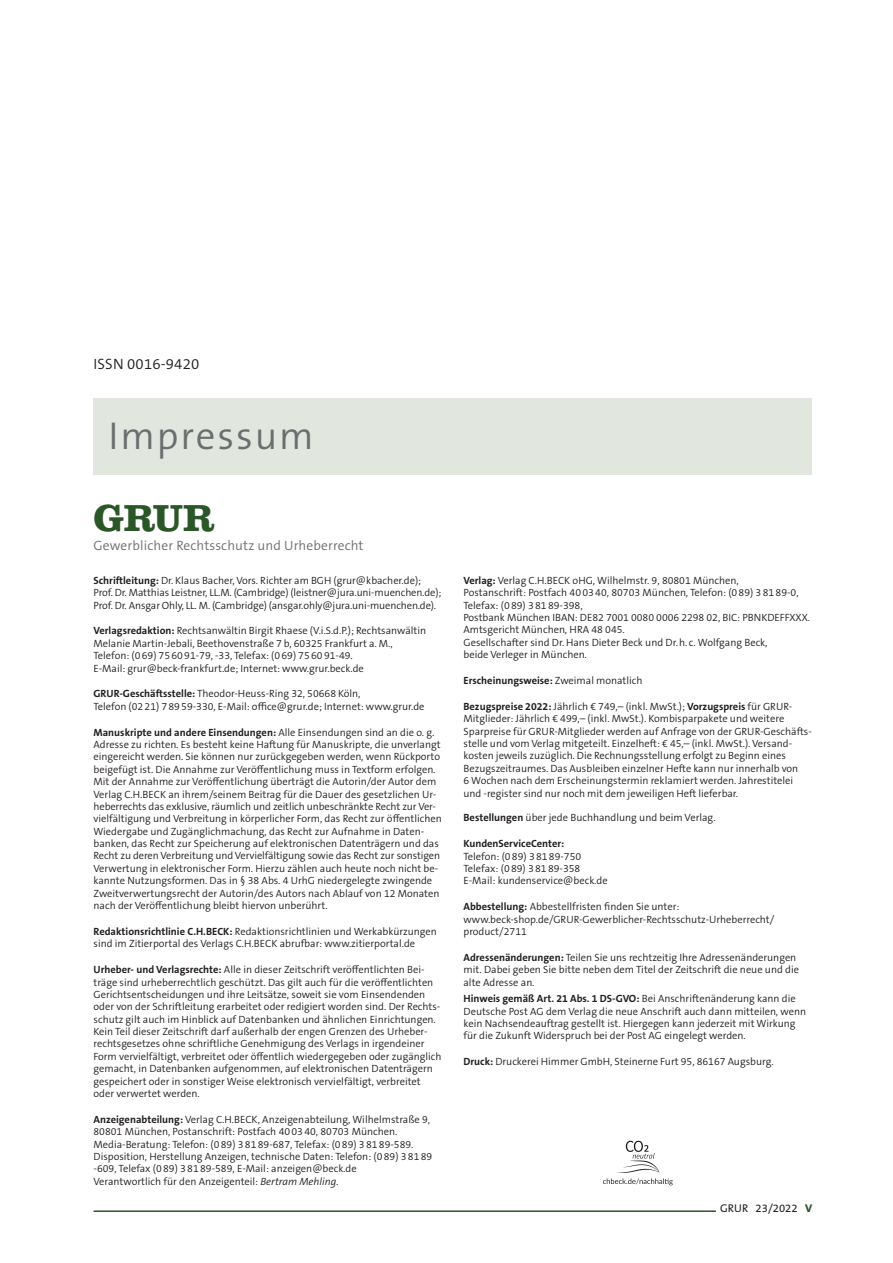
<style>
.page{position:relative;width:893px;height:1263px;background:#fff}
.page>*{position:absolute;margin:0;border:0;box-sizing:border-box;transform-origin:0 0}
.t1{font:300 39px "The Sans B W4";letter-spacing:.05em;color:#6c6d70}
.t2{font:700 39px "Clarendon LT Std";color:#2a5628}
.t3{font:300 15px "The Sans B W4";letter-spacing:.01em;color:#231f20}
.t4{font:300 13.5px "The Sans B W4";letter-spacing:.01em;color:#6c6d70}
.t5{font:11.25px "The Sans B W5 Plain";color:#231f20}
.t6{font:300 10.5px/12.5px "The Sans B W4";color:#231f20}
.t7{font:700 10.5px "The Sans B W7";color:#231f20}
.s1{font-family:"The Sans B W7";font-weight:700}
.s2{font-family:"The Sans B W4";font-weight:300}
.s3{font-style:italic}
.s4{font-family:"The Sans B W8";font-weight:800;color:#2a5628}
</style>
<div class="page">
<div style="left:94px;top:399px;width:718px;height:76px;background:#e1e7de"></div>
<svg style="left:603px;top:1178px;width:70px;height:7px"></svg>
<img style="left:623px;top:1141px;width:36px;height:31px">
<hr style="left:94px;top:1210px;width:718px;height:2px;background:#2a5628">
<div style="left:716px;top:1201px;width:96px;height:13px;background:#fff"></div>
<h2 class="t3" style="left:94px;top:354px;width:107px">ISSN 0016-9420</h2>
<h1 class="t1" style="left:108px;top:411px;width:207px">Impressum</h1>
<h1 class="t2" style="left:94px;top:494px;width:124px">GRUR</h1>
<p class="t4" style="left:94px;top:537px;width:271px">Gewerblicher Rechtsschutz und Urheberrecht</p>
<p class="t6" style="left:94px;top:574px;width:349px"><span class="s1">Schriftleitung:</span> Dr. Klaus Bacher, Vors. Richter am BGH (grur@kbacher.de);<br>Prof. Dr. Matthias Leistner, LL.M. (Cambridge) (leistner@jura.uni-muenchen.de);<br>Prof. Dr. Ansgar Ohly, LL. M. (Cambridge) (ansgar.ohly@jura.uni-muenchen.de).</p>
<p class="t6" style="left:94px;top:625px;width:334px"><span class="s1">Verlagsredaktion:</span> Rechtsanwältin Birgit Rhaese (V.i.S.d.P.); Rechtsanwältin Melanie Martin-Jebali, Beethovenstraße 7 b, 60325 Frankfurt a. M., Telefon: (069) 756091-79, -33, Telefax: (069) 756091-49.<br>E-Mail: grur@beck-frankfurt.de; Internet: www.grur.beck.de</p>
<p class="t6" style="left:94px;top:688px;width:332px"><span class="s1">GRUR-Geschäftsstelle:</span> Theodor-Heuss-Ring 32, 50668 Köln,<br>Telefon (0221) 78959-330, E-Mail: office@grur.de; Internet: www.grur.de</p>
<p class="t7" style="left:94px;top:725px;width:342px">Manuskripte und andere Einsendungen: <span class="s2">Alle Einsendungen sind an die o. g.</span></p>
<p class="t6" style="left:94px;top:738px;width:350px">Adresse zu richten. Es besteht keine Haftung für Manuskripte, die unverlangt eingereicht werden. Sie können nur zurückgegeben werden, wenn Rückporto beigefügt ist. Die Annahme zur Veröffentlichung muss in Textform erfolgen.<br>Mit der Annahme zur Veröffentlichung überträgt die Autorin/der Autor dem Verlag C.H.BECK an ihrem/seinem Beitrag für die Dauer des gesetzlichen Ur&shy;heberrechts das exklusive, räumlich und zeitlich unbeschränkte Recht zur Ver&shy;vielfältigung und Verbreitung in körperlicher Form, das Recht zur öffentlichen Wiedergabe und Zugänglichmachung, das Recht zur Aufnahme in Daten&shy;banken, das Recht zur Speicherung auf elektronischen Datenträgern und das Recht zu deren Verbreitung und Vervielfältigung sowie das Recht zur sonstigen Verwertung in elektronischer Form. Hierzu zählen auch heute noch nicht be&shy;kannte Nutzungsformen. Das in § 38 Abs. 4 UrhG niedergelegte zwingende Zweitverwertungsrecht der Autorin/des Autors nach Ablauf von 12 Monaten nach der Veröffentlichung bleibt hiervon unberührt.</p>
<p class="t6" style="left:94px;top:925px;width:345px"><span class="s1">Redaktionsrichtlinie C.H.BECK:</span> Redaktionsrichtlinien und Werkabkürzungen sind im Zitierportal des Verlags C.H.BECK abrufbar: www.zitierportal.de</p>
<p class="t6" style="left:94px;top:963px;width:350px"><span class="s1">Urheber- und Verlagsrechte:</span> Alle in dieser Zeitschrift veröffentlichten Bei&shy;träge sind urheberrechtlich geschützt. Das gilt auch für die veröffentlichten Gerichtsentscheidungen und ihre Leitsätze, soweit sie vom Einsendenden oder von der Schriftleitung erarbeitet oder redigiert worden sind. Der Rechts&shy;schutz gilt auch im Hinblick auf Datenbanken und ähnlichen Einrichtungen.<br>Kein Teil dieser Zeitschrift darf außerhalb der engen Grenzen des Urheber&shy;rechtsgesetzes ohne schriftliche Genehmigung des Verlags in irgendeiner Form vervielfältigt, verbreitet oder öffentlich wiedergegeben oder zugänglich gemacht, in Datenbanken aufgenommen, auf elektronischen Datenträgern gespeichert oder in sonstiger Weise elektronisch vervielfältigt, verbreitet oder verwertet werden.</p>
<p class="t6" style="left:94px;top:1113px;width:340px"><span class="s1">Anzeigenabteilung:</span> Verlag C.H.BECK, Anzeigenabteilung, Wilhelmstraße 9, 80801 München, Postanschrift: Postfach 400340, 80703 München.<br>Media-Beratung: Telefon: (089) 38189-687, Telefax: (089) 38189-589.<br>Disposition, Herstellung Anzeigen, technische Daten: Telefon: (089) 38189 -609, Telefax (089) 38189-589, E-Mail: anzeigen@beck.de<br>Verantwortlich für den Anzeigenteil: <span class="s3">Bertram Mehling</span>.</p>
<p class="t6" style="left:463px;top:574px;width:348px"><span class="s1">Verlag:</span> Verlag C.H.BECK oHG, Wilhelmstr. 9, 80801 München,<br>Postanschrift: Postfach 400340, 80703 München, Telefon: (089) 38189-0, Telefax: (089) 38189-398,<br>Postbank München IBAN: DE82 7001 0080 0006 2298 02, BIC: PBNKDEFFXXX.<br>Amtsgericht München, HRA 48 045.<br>Gesellschafter sind Dr. Hans Dieter Beck und Dr.h. c. Wolfgang Beck,<br>beide Verleger in München.</p>
<p class="t7" style="left:463px;top:674px;width:180px">Erscheinungsweise: <span class="s2">Zweimal monatlich</span></p>
<p class="t6" style="left:463px;top:700px;width:350px"><span class="s1">Bezugspreise 2022:</span> Jährlich € 749,– (inkl. MwSt.); <span class="s1">Vorzugspreis</span> für GRUR-Mitglieder: Jährlich € 499,– (inkl. MwSt.). Kombisparpakete und weitere Sparpreise für GRUR-Mitglieder werden auf Anfrage von der GRUR-Geschäfts&shy;stelle und vom Verlag mitgeteilt. Einzelheft: € 45,– (inkl. MwSt.). Versand&shy;kosten jeweils zuzüglich. Die Rechnungsstellung erfolgt zu Beginn eines Bezugszeitraumes. Das Ausbleiben einzelner Hefte kann nur innerhalb von<br>6 Wochen nach dem Erscheinungstermin reklamiert werden. Jahrestitelei und -register sind nur noch mit dem jeweiligen Heft lieferbar.</p>
<p class="t6" style="left:463px;top:812px;width:254px"><span class="s1">Bestellungen</span> über jede Buchhandlung und beim Verlag.</p>
<p class="t7" style="left:463px;top:837px;width:102px">KundenServiceCenter:</p>
<p class="t6" style="left:463px;top:850px;width:146px">Telefon: (089) 38189-750<br>Telefax: (089) 38189-358<br>E-Mail: kundenservice@beck.de</p>
<p class="t6" style="left:463px;top:900px;width:312px"><span class="s1">Abbestellung:</span> Abbestellfristen finden Sie unter: www.beck-shop.de/GRUR-Gewerblicher-Rechtsschutz-Urheberrecht/ product/2711</p>
<p class="t6" style="left:463px;top:951px;width:337px"><span class="s1">Adressenänderungen:</span> Teilen Sie uns rechtzeitig Ihre Adressenänderungen mit. Dabei geben Sie bitte neben dem Titel der Zeitschrift die neue und die alte Adresse an.</p>
<p class="t7" style="left:463px;top:992px;width:334px">Hinweis gemäß Art. 21 Abs. 1 DS-GVO: <span class="s2">Bei Anschriftenänderung kann die</span></p>
<p class="t6" style="left:463px;top:1005px;width:344px">Deutsche Post AG dem Verlag die neue Anschrift auch dann mitteilen, wenn kein Nachsendeauftrag gestellt ist. Hiergegen kann jederzeit mit Wirkung für die Zukunft Widerspruch bei der Post AG eingelegt werden.</p>
<p class="t6" style="left:463px;top:1055px;width:312px"><span class="s1">Druck:</span> Druckerei Himmer GmbH, Steinerne Furt 95, 86167 Augsburg.</p>
<p class="t5" style="left:720px;top:1201px;width:94px">GRUR 23/2022 <span class="s4">V</span></p>
</div>
